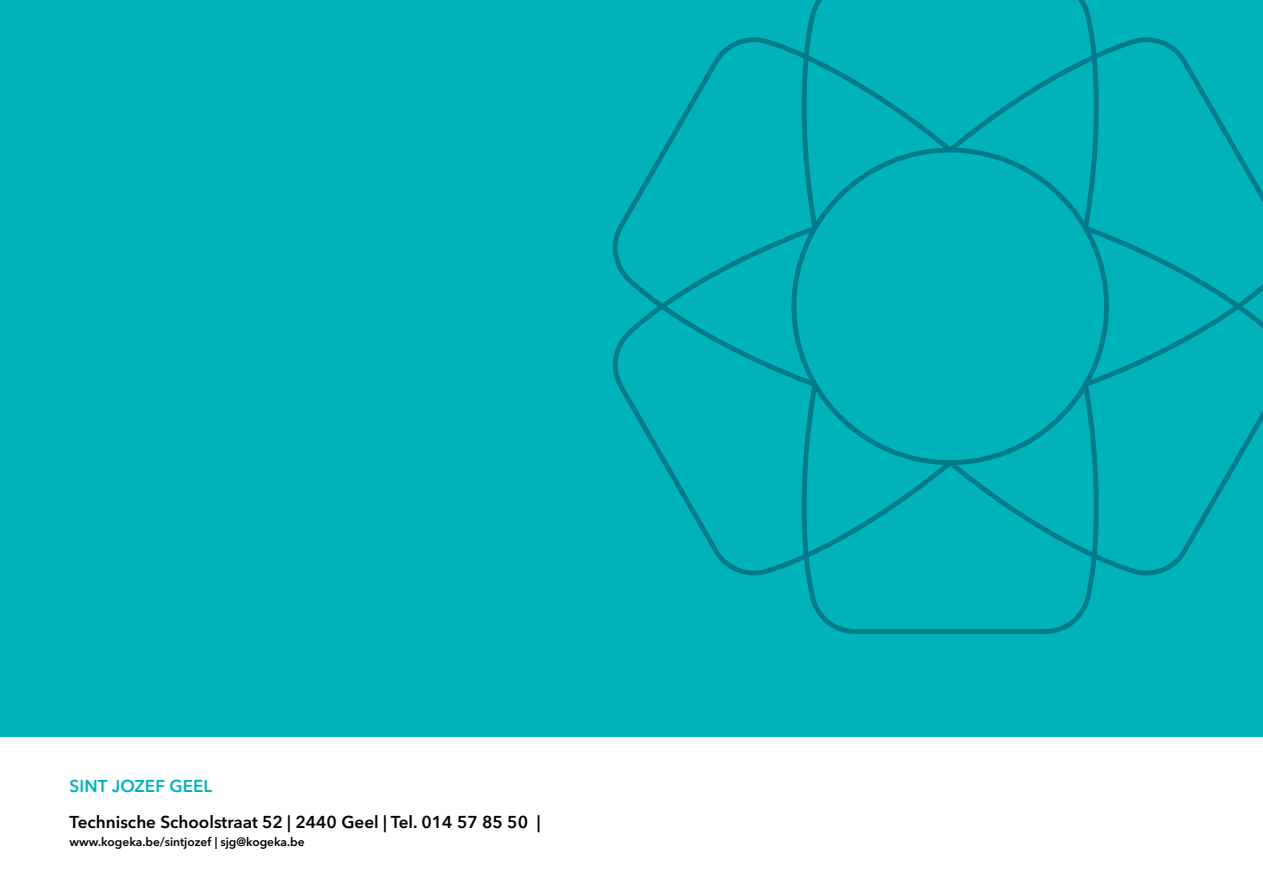
<style>
.page{position:relative;width:1263px;height:893px;background:#fff}
.page>*{position:absolute;margin:0;border:0;box-sizing:border-box;transform-origin:0 0}
.t1{font:600 17.1px "Avenir Next LT Pro";color:#000}
.t2{font:600 17.1px "Avenir Next Rounded Std";color:#00b3ba}
.t3{font:600 12px "Avenir Next LT Pro";color:#000}
</style>
<div class="page">
<div style="left:0;top:0;width:1263px;height:737px;background:#00b3ba"></div>
<svg style="left:613px;top:0;width:650px;height:634px"></svg>
<p class="t2" style="left:70px;top:776px;width:144px">SINT JOZEF GEEL</p>
<p class="t1" style="left:70px;top:812px;width:472px">Technische Schoolstraat 52 | 2440 Geel | Tel. 014 57 85 50 |</p>
<p class="t3" style="left:70px;top:835px;width:237px">www.kogeka.be/sintjozef | sjg@kogeka.be</p>
</div>
